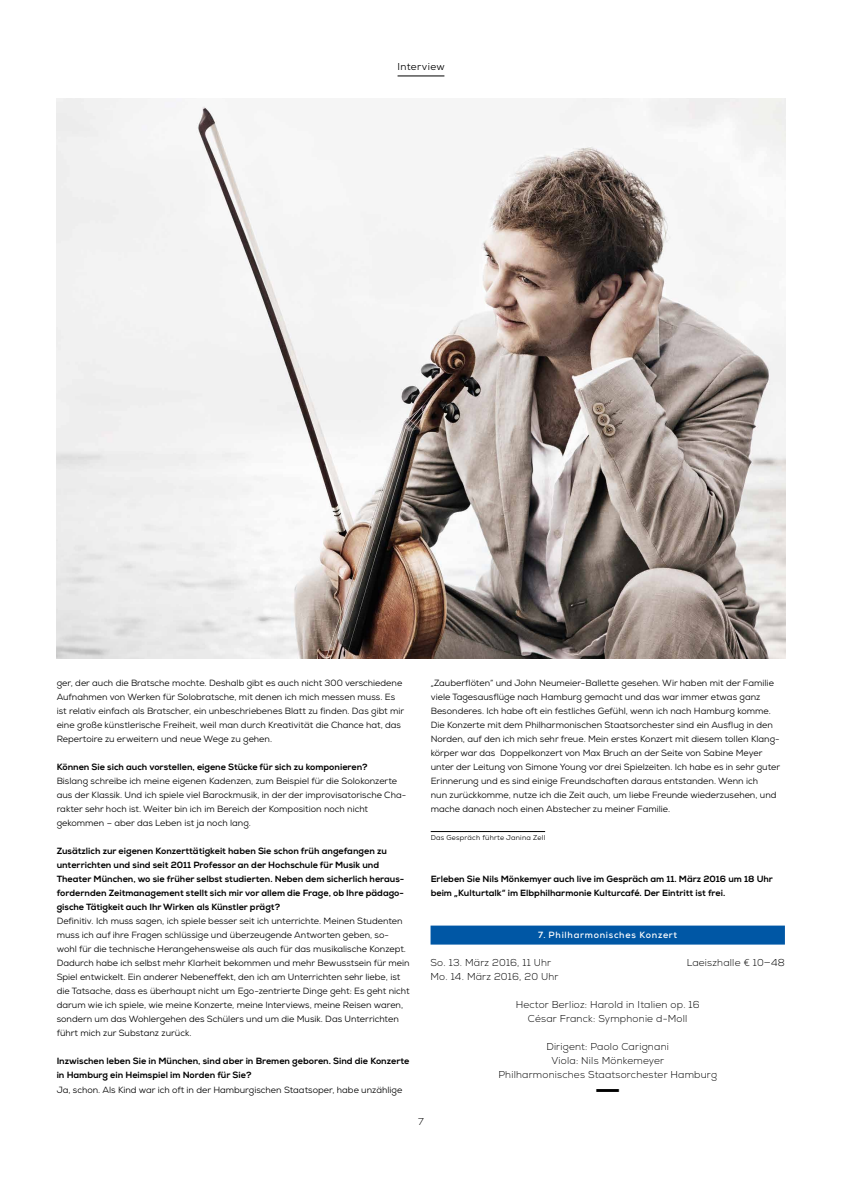
<style>
.page{position:relative;width:842px;height:1191px;background:#fff}
.page>*{position:absolute;margin:0;border:0;box-sizing:border-box;transform-origin:0 0}
.t1{font:48px "Nexa";color:#000}
.t2{font:300 10px/14px "Nexa";letter-spacing:.02em;color:#000;text-align:center}
.t3{font:10px "Nexa";letter-spacing:.04em;color:#000}
.t4{font:9px/14px "Nexa";color:#000}
.t5{font:800 9px/14px "Nexa";color:#000}
.t6{font:700 9px "Nexa";letter-spacing:.08em;color:#fff}
.t7{font:7px "Nexa";letter-spacing:.03em;color:#000}
</style>
<div class="page">
<hr style="left:398px;top:76px;width:46px;height:1px;background:#000">
<div style="left:430px;top:925px;width:355px;height:19px;background:#0057a5"></div>
<img style="left:57px;top:98px;width:728px;height:560px">
<hr style="left:431px;top:831px;width:114px;height:1px;background:#000">
<p class="t3" style="left:397px;top:60px;width:49px">Interview</p>
<p class="t4" style="left:57px;top:676px;width:349px">ger, der auch die Bratsche mochte. Deshalb gibt es auch nicht 300 verschiedene Aufnahmen von Werken für Solobratsche, mit denen ich mich messen muss. Es ist relativ einfach als Bratscher, ein unbeschriebenes Blatt zu finden. Das gibt mir eine große künstlerische Freiheit, weil man durch Kreativität die Chance hat, das Repertoire zu erweitern und neue Wege zu gehen.</p>
<p class="t5" style="left:57px;top:760px;width:312px">Können Sie sich auch vorstellen, eigene Stücke für sich zu komponieren?</p>
<p class="t4" style="left:57px;top:774px;width:351px">Bislang schreibe ich meine eigenen Kadenzen, zum Beispiel für die Solokonzerte aus der Klassik. Und ich spiele viel Barockmusik, in der der improvisatorische Cha&shy;rakter sehr hoch ist. Weiter bin ich im Bereich der Komposition noch nicht gekommen – aber das Leben ist ja noch lang.</p>
<p class="t5" style="left:57px;top:844px;width:349px">Zusätzlich zur eigenen Konzerttätigkeit haben Sie schon früh angefangen zu unterrichten und sind seit 2011 Professor an der Hochschule für Musik und Theater München, wo sie früher selbst studierten. Neben dem sicherlich heraus&shy;fordernden Zeitmanagement stellt sich mir vor allem die Frage, ob Ihre pädago&shy;gische Tätigkeit auch Ihr Wirken als Künstler prägt?</p>
<p class="t4" style="left:57px;top:914px;width:354px">Definitiv. Ich muss sagen, ich spiele besser seit ich unterrichte. Meinen Studenten muss ich auf ihre Fragen schlüssige und überzeugende Antworten geben, so&shy;wohl für die technische Herangehensweise als auch für das musikalische Konzept.<br>Dadurch habe ich selbst mehr Klarheit bekommen und mehr Bewusstsein für mein Spiel entwickelt. Ein anderer Nebeneffekt, den ich am Unterrichten sehr liebe, ist die Tatsache, dass es überhaupt nicht um Ego-zentrierte Dinge geht: Es geht nicht darum wie ich spiele, wie meine Konzerte, meine Interviews, meine Reisen waren, sondern um das Wohlergehen des Schülers und um die Musik. Das Unterrichten führt mich zur Substanz zurück.</p>
<p class="t5" style="left:57px;top:1054px;width:354px">Inzwischen leben Sie in München, sind aber in Bremen geboren. Sind die Konzerte in Hamburg ein Heimspiel im Norden für Sie?</p>
<p class="t4" style="left:57px;top:1082px;width:347px">Ja, schon. Als Kind war ich oft in der Hamburgischen Staatsoper, habe unzählige</p>
<p class="t4" style="left:431px;top:676px;width:351px">„Zauberflöten“ und John Neumeier-Ballette gesehen. Wir haben mit der Familie viele Tagesausflüge nach Hamburg gemacht und das war immer etwas ganz Besonderes. Ich habe oft ein festliches Gefühl, wenn ich nach Hamburg komme.<br>Die Konzerte mit dem Philharmonischen Staatsorchester sind ein Ausflug in den Norden, auf den ich mich sehr freue. Mein erstes Konzert mit diesem tollen Klang&shy;körper war das Doppelkonzert von Max Bruch an der Seite von Sabine Meyer unter der Leitung von Simone Young vor drei Spielzeiten. Ich habe es in sehr guter Erinnerung und es sind einige Freundschaften daraus entstanden. Wenn ich<br>nun zurückkomme, nutze ich die Zeit auch, um liebe Freunde wiederzusehen, und mache danach noch einen Abstecher zu meiner Familie.</p>
<p class="t7" style="left:431px;top:833px;width:116px">Das Gespräch führte Janina Zell</p>
<p class="t5" style="left:431px;top:872px;width:344px">Erleben Sie Nils Mönkemyer auch live im Gespräch am 11. März 2016 um 18 Uhr beim „Kulturtalk“ im Elbphilharmonie Kulturcafé. Der Eintritt ist frei.</p>
<p class="t6" style="left:538px;top:929px;width:141px">7. Philharmonisches Konzert</p>
<p class="t2" style="left:430px;top:956px;width:122px">So. 13. März 2016, 11 Uhr</p>
<p class="t2" style="left:687px;top:956px;width:100px">Laeiszhalle € 10—48</p>
<p class="t2" style="left:430px;top:970px;width:129px">Mo. 14. März 2016, 20 Uhr</p>
<p class="t2" style="left:516px;top:998px;width:185px">Hector Berlioz: Harold in Italien op. 16<br>César Franck: Symphonie d-Moll</p>
<p class="t2" style="left:498px;top:1040px;width:220px">Dirigent: Paolo Carignani<br>Viola: Nils Mönkemeyer<br>Philharmonisches Staatsorchester Hamburg</p>
<h1 class="t1" style="left:593px;top:1041px;width:31px">_</h1>
<p class="t2" style="left:418px;top:1115px;width:7px">7</p>
</div>
